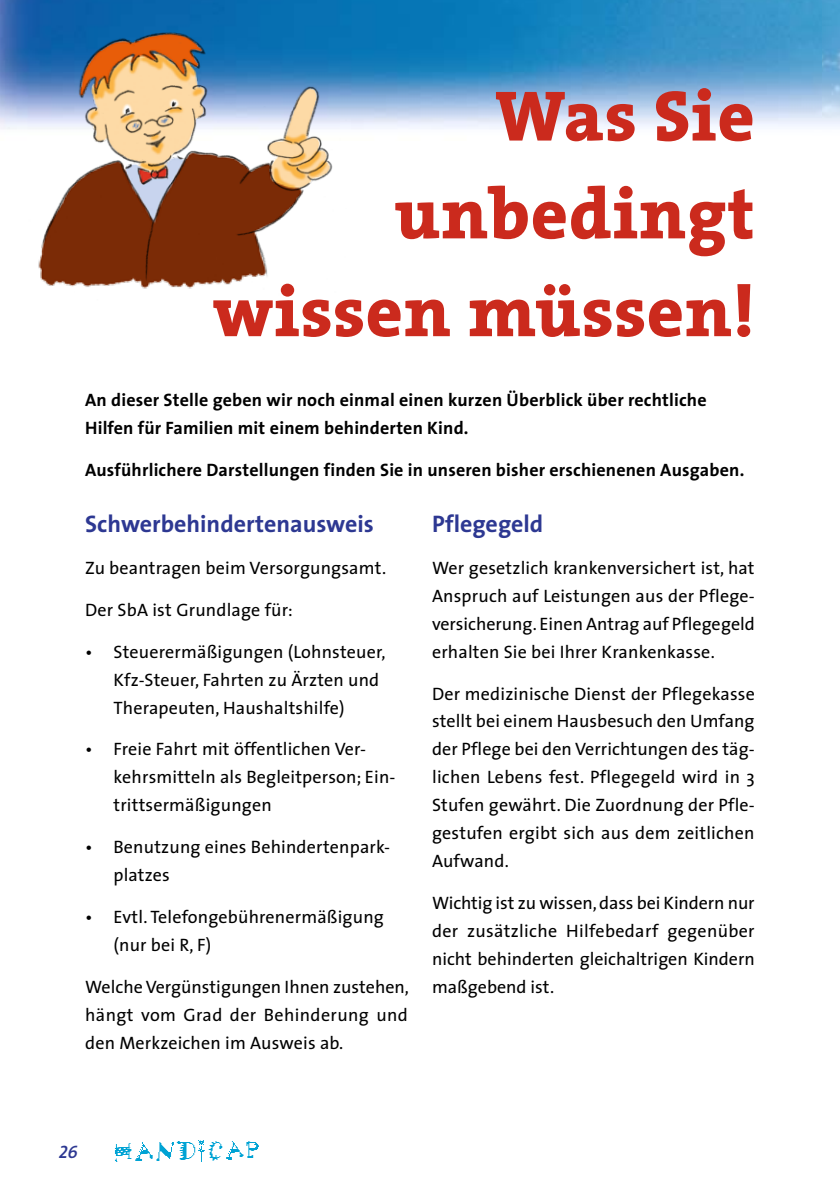
<style>
.page{position:relative;width:840px;height:1191px;background:#fff}
.page>*{position:absolute;margin:0;border:0;box-sizing:border-box;transform-origin:0 0}
.t1{font:800 72px/97.8px "The Serif";letter-spacing:.01em;color:#cb2a1d;text-align:right}
.t2{font:700 24px "The Sans";color:#2d3892}
.t3{font:18px/28px "The Sans";letter-spacing:.01em;color:#000}
.t4{font:700 18px/28px "The Sans";letter-spacing:.01em;color:#000}
.t5{font:italic 18px "The Sans Semi Bold Caps";color:#2d3892}
</style>
<div class="page">
<img style="left:115px;top:1140px;width:143px;height:21px">
<img style="left:0;top:0;width:822px;height:129px">
<img style="left:822px;top:0;width:17px;height:127px">
<img style="left:0;top:12px;width:346px;height:277px">
<h1 class="t1" style="left:212px;top:66px;width:543px">Was Sie unbedingt wissen müssen!</h1>
<p class="t4" style="left:85px;top:385px;width:622px">An dieser Stelle geben wir noch einmal einen kurzen Überblick über rechtliche<br>Hilfen für Familien mit einem behinderten Kind.</p>
<p class="t4" style="left:85px;top:455px;width:660px">Ausführlichere Darstellungen finden Sie in unseren bisher erschienenen Ausgaben.</p>
<h2 class="t2" style="left:85px;top:503px;width:290px">Schwerbehindertenausweis</h2>
<p class="t3" style="left:85px;top:553px;width:302px">Zu beantragen beim Versorgungsamt.</p>
<p class="t3" style="left:85px;top:595px;width:209px">Der SbA ist Grundlage für:</p>
<p class="t3" style="left:113px;top:637px;width:273px;text-indent:-28px">• Steuerermäßigungen (Lohnsteuer,<br>Kfz-Steuer, Fahrten zu Ärzten und<br>Therapeuten, Haushaltshilfe)</p>
<p class="t3" style="left:113px;top:735px;width:283px;text-indent:-28px">• Freie Fahrt mit öffentlichen Ver&shy;kehrsmitteln als Begleitperson; Ein&shy;trittsermäßigungen</p>
<p class="t3" style="left:113px;top:832px;width:278px;text-indent:-28px">• Benutzung eines Behindertenpark&shy;platzes</p>
<p class="t3" style="left:113px;top:902px;width:272px;text-indent:-28px">• Evtl. Telefongebührenermäßigung (nur bei R, F)</p>
<p class="t3" style="left:85px;top:972px;width:325px;text-align:justify">Welche Vergünstigungen Ihnen zustehen, hängt vom Grad der Behinderung und den Merkzeichen im Ausweis ab.</p>
<h2 class="t2" style="left:432px;top:503px;width:113px">Pflegegeld</h2>
<p class="t3" style="left:432px;top:553px;width:324px;text-align:justify">Wer gesetzlich krankenversichert ist, hat Anspruch auf Leistungen aus der Pflege&shy;versicherung. Einen Antrag auf Pflegegeld erhalten Sie bei Ihrer Krankenkasse.</p>
<p class="t3" style="left:432px;top:679px;width:324px;text-align:justify">Der medizinische Dienst der Pflegekasse stellt bei einem Hausbesuch den Umfang der Pflege bei den Verrichtungen des täg&shy;lichen Lebens fest. Pflegegeld wird in 3<br>Stufen gewährt. Die Zuordnung der Pfle&shy;gestufen ergibt sich aus dem zeitlichen Aufwand.</p>
<p class="t3" style="left:432px;top:888px;width:324px;text-align:justify">Wichtig ist zu wissen, dass bei Kindern nur der zusätzliche Hilfebedarf gegenüber nicht behinderten gleichaltrigen Kindern maßgebend ist.</p>
<p class="t5" style="left:59px;top:1137px;width:20px">26</p>
</div>
